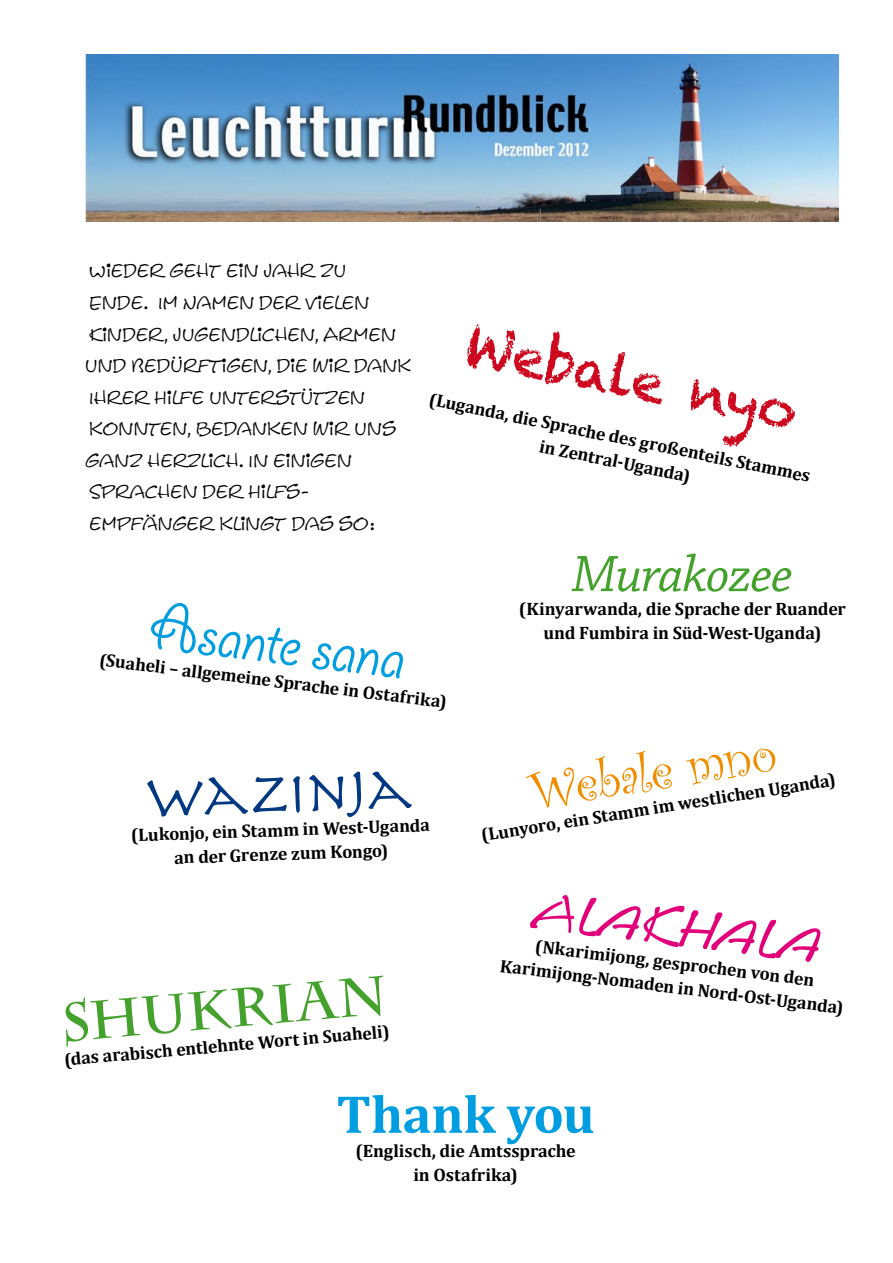
<style>
.page{position:relative;width:893px;height:1263px;background:#fff}
.page>*{position:absolute;margin:0;border:0;box-sizing:border-box;transform-origin:0 0}
.t1{font:75px "Giddyup Std";color:#009ee0}
.t2{font:60px "Herculanum";color:#003882}
.t3{font:54px "Chalkduster";color:#cd071e}
.t4{font:italic 54px "Chaparral Pro";letter-spacing:-.02em;color:#44a12b}
.t5{font:54px "Curlz";color:#f18e00}
.t6{font:italic 54px "Comix";color:#e2007a}
.t7{font:700 54px "Charlemagne Std";color:#44a12b}
.t8{font:700 54px "Cambria";letter-spacing:-.01em;color:#009ee0}
.t9{font:700 18px/24px "Cambria";letter-spacing:-.005em;color:#000;text-align:center}
.t10{font:18px/31.5px "Comix";color:#000}
</style>
<div class="page">
<img style="left:85px;top:54px;width:754px;height:167px">
<p class="t10" style="left:85px;top:256px;width:327px">WIEDER GEHT EIN JAHR ZU<br>ENDE. IM NAMEN DER VIELEN<br>KINDER, JUGENDLICHEN, ARMEN<br>UND BEDÜRFTIGEN, DIE WIR DANK<br>IHRER HILFE UNTERSTÜTZEN<br>KONNTEN, BEDANKEN WIR UNS<br>GANZ HERZLICH. IN EINIGEN<br>SPRACHEN DER HILFS-<br>EMPFÄNGER KLINGT DAS SO:</p>
<h3 class="t3" style="left:472px;top:315px;width:339px;rotate:11deg">Webale nyo</h3>
<p class="t9" style="left:431px;top:388px;width:390px;rotate:11deg">(Luganda, die Sprache des großenteils Stammes in Zentral-Uganda)</p>
<h1 class="t1" style="left:155px;top:584px;width:260px;rotate:7deg">Asante sana</h1>
<p class="t9" style="left:101px;top:647px;width:352px;rotate:7deg">(Suaheli – allgemeine Sprache in Ostafrika)</p>
<h2 class="t2" style="left:145px;top:760px;width:266px;rotate:-2deg">Wazinja</h2>
<p class="t9" style="left:130px;top:823px;width:301px;rotate:-2deg">(Lukonjo, ein Stamm in West-Uganda an der Grenze zum Kongo)</p>
<h3 class="t4" style="left:572px;top:544px;width:222px">Murakozee</h3>
<p class="t9" style="left:519px;top:596px;width:328px">(Kinyarwanda, die Sprache der Ruander und Fumbira in Süd-West-Uganda)</p>
<h3 class="t5" style="left:524px;top:754px;width:251px;rotate:-9deg">Webale mno</h3>
<p class="t9" style="left:479px;top:823px;width:360px;rotate:-9deg">(Lunyoro, ein Stamm im westlichen Uganda)</p>
<h3 class="t6" style="left:540px;top:877px;width:291px;rotate:7deg">Alakhala</h3>
<p class="t9" style="left:505px;top:929px;width:348px;rotate:7deg">(Nkarimijong, gesprochen von den<br>Karimijong-Nomaden in Nord-Ost-Uganda)</p>
<h3 class="t7" style="left:58px;top:992px;width:329px;rotate:-5deg">Shukrian</h3>
<p class="t9" style="left:63px;top:1047px;width:328px;rotate:-5deg">(das arabisch entlehnte Wort in Suaheli)</p>
<h3 class="t8" style="left:336px;top:1081px;width:260px">Thank you</h3>
<p class="t9" style="left:355px;top:1138px;width:222px">(Englisch, die Amtssprache in Ostafrika)</p>
</div>
